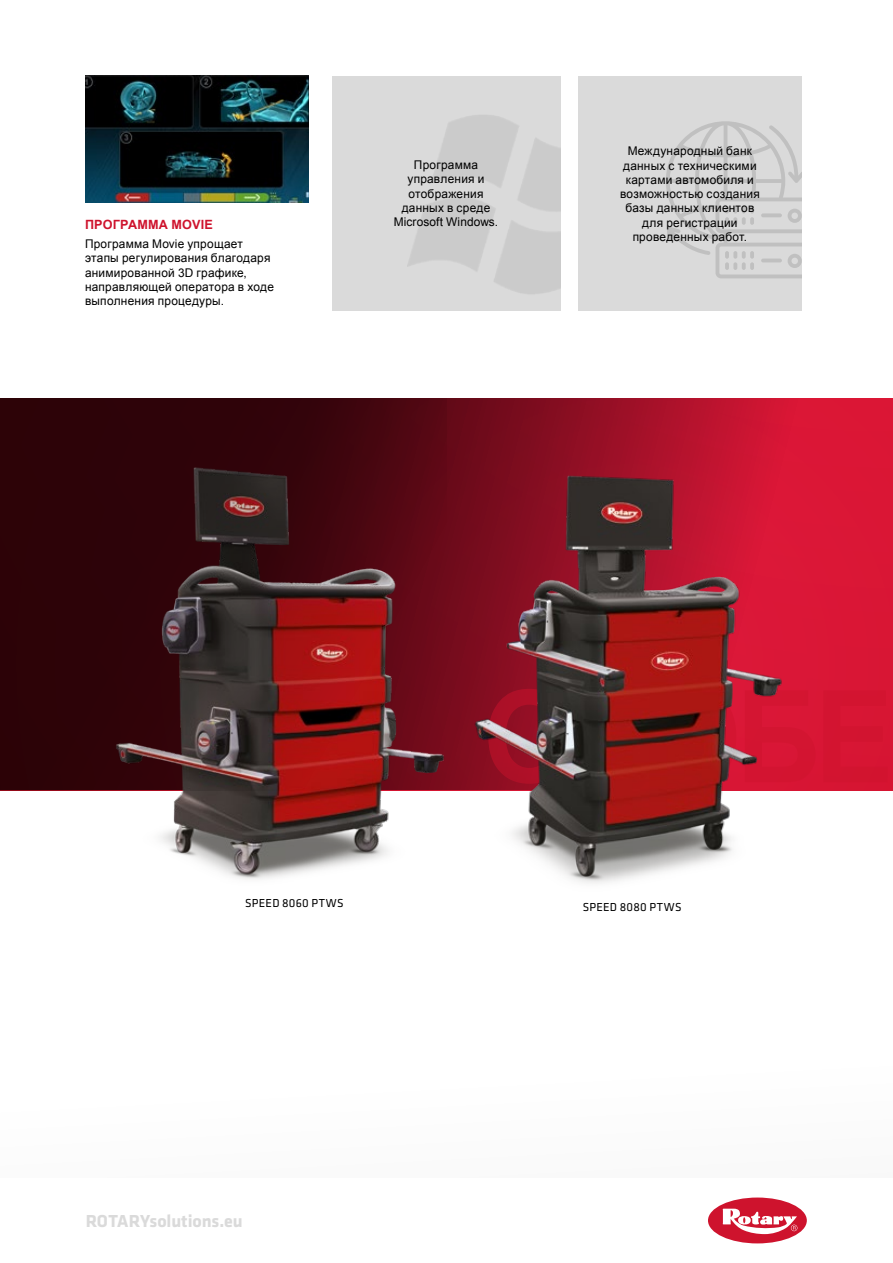
<style>
.page{position:relative;width:893px;height:1263px;background:#fff}
.page>*{position:absolute;margin:0;border:0;box-sizing:border-box;transform-origin:0 0}
.t1{font:700 18px "Klavika";letter-spacing:-.005em;color:#dadada}
.t2{font:700 12.75px "Arial";letter-spacing:.015em;color:#ce132d}
.t3{font:12px/14.2px "Arial";letter-spacing:.02em;color:#000;text-align:center}
.t4{font:12px "Klavika";letter-spacing:.025em;color:#000}
</style>
<div class="page">
<svg style="left:708px;top:1197px;width:99px;height:47px"></svg>
<svg style="left:446px;top:399px;width:447px;height:391px;background:#c91431"></svg>
<img style="left:85px;top:76px;width:223px;height:127px">
<div style="left:332px;top:76px;width:228px;height:234px;background:linear-gradient(to right,#dbdbdb,#d1d1d1)"></div>
<div style="left:578px;top:76px;width:223px;height:234px;background:#dadada"></div>
<svg style="left:666px;top:121px;width:135px;height:157px"></svg>
<img style="left:489px;top:433px;width:323px;height:451px">
<img style="left:160px;top:424px;width:329px;height:455px">
<svg style="left:0;top:398px;width:446px;height:393px;background:#481015"></svg>
<p class="t2" style="left:85px;top:216px;width:129px">ПРОГРАММА MOVIE</p>
<p class="t3" style="left:85px;top:237px;width:190px;text-align:left">Программа Movie упрощает этапы регулирования благодаря анимированной 3D графике, направляющей оператора в ходе выполнения процедуры.</p>
<p class="t3" style="left:394px;top:158px;width:106px">Программа управления и отображения данных в среде<br>Microsoft Windows.</p>
<p class="t3" style="left:620px;top:144px;width:141px">Международный банк данных с техническими картами автомобиля и возможностью создания базы данных клиентов для регистрации проведенных работ.</p>
<p class="t4" style="left:245px;top:896px;width:100px">SPEED 8060 PTWS</p>
<h1 class="t1" style="left:86px;top:1211px;width:159px">ROTARYsolutions.eu</h1>
<p class="t4" style="left:583px;top:900px;width:100px">SPEED 8080 PTWS</p>
</div>
